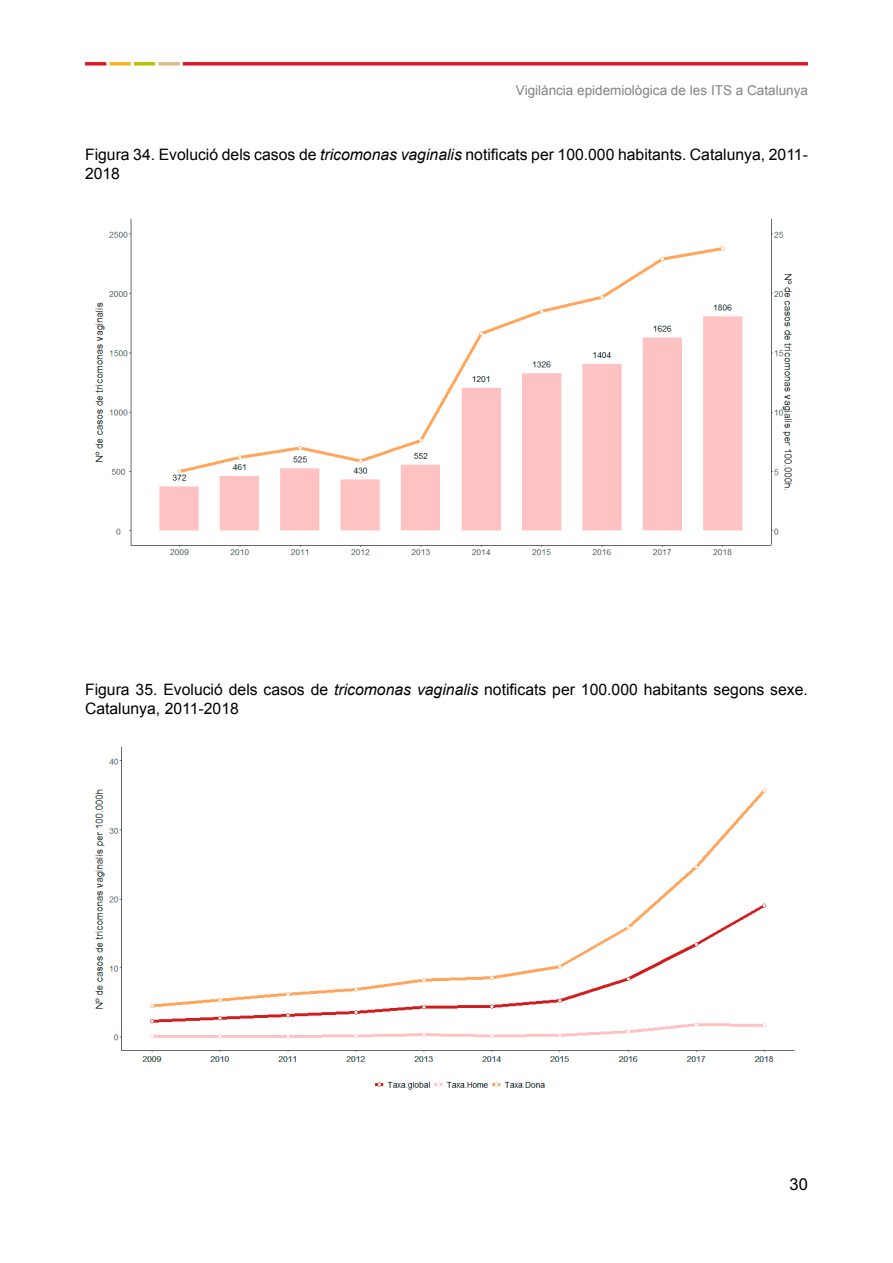
<style>
.page{position:relative;width:893px;height:1263px;background:#fff}
.page>*{position:absolute;margin:0;border:0;box-sizing:border-box;transform-origin:0 0}
.t1{font:16.5px "Arial";color:#000}
.t2{font:15.75px/18.9px "Arial";color:#000}
.t3{font:13.5px "Arial";color:#828282}
.s1{font-style:italic}
</style>
<div class="page">
<svg style="left:85px;top:62px;width:21px;height:4px"></svg>
<svg style="left:183px;top:62px;width:625px;height:4px;background:#e53444"></svg>
<svg style="left:109px;top:62px;width:22px;height:4px"></svg>
<svg style="left:134px;top:62px;width:21px;height:4px"></svg>
<svg style="left:158px;top:62px;width:22px;height:4px"></svg>
<img style="left:95px;top:219px;width:698px;height:337px">
<img style="left:95px;top:747px;width:700px;height:343px">
<p class="t3" style="left:516px;top:81px;width:294px">Vigilància epidemiològica de les ITS a Catalunya</p>
<p class="t2" style="left:85px;top:145px;width:724px">Figura 34. Evolució dels casos de <span class="s1">tricomonas vaginalis</span> notificats per 100.000 habitants. Catalunya, 2011-<br>2018</p>
<p class="t2" style="left:85px;top:681px;width:724px">Figura 35. Evolució dels casos de <span class="s1">tricomonas vaginalis</span> notificats per 100.000 habitants segons sexe.<br>Catalunya, 2011-2018</p>
<p class="t1" style="left:790px;top:1173px;width:20px">30</p>
</div>
